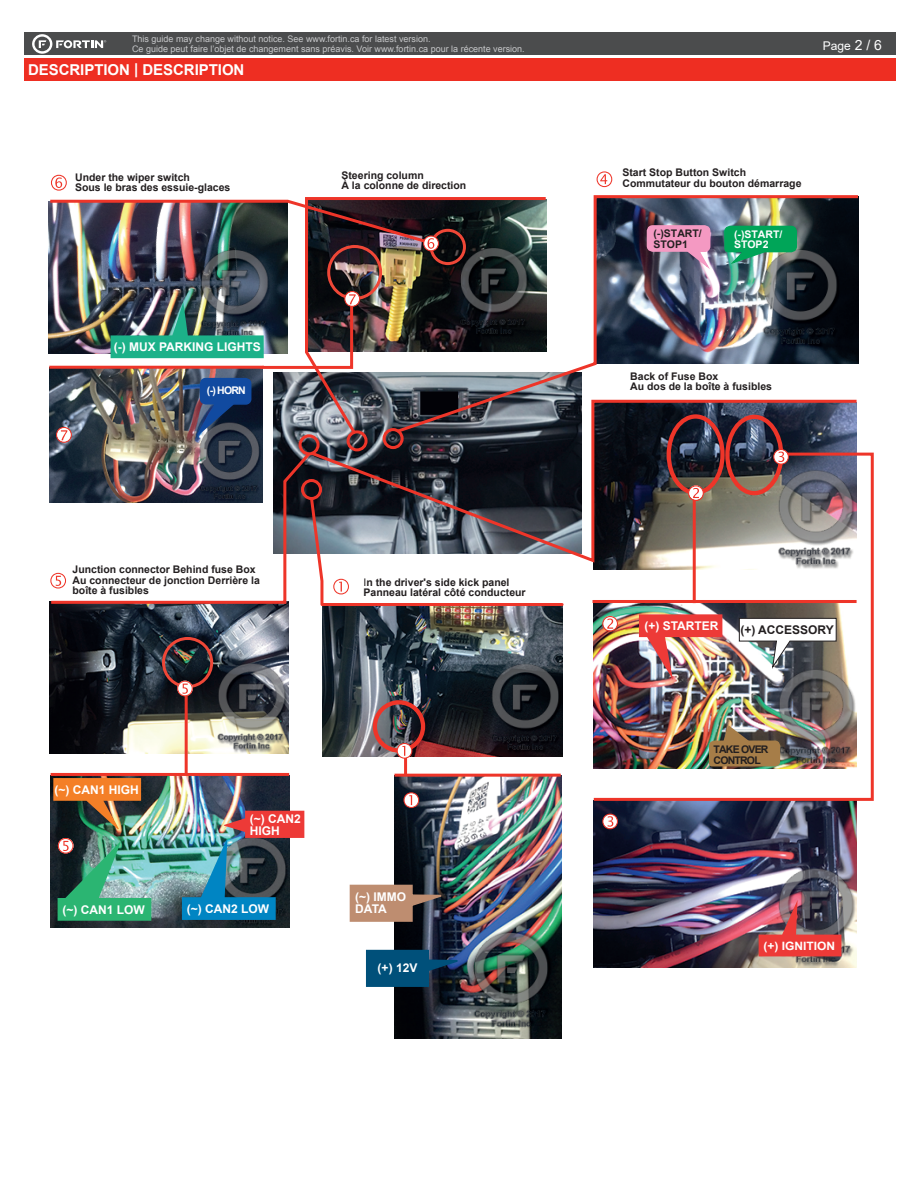
<style>
.page{position:relative;width:918px;height:1188px;background:#fff}
.page>*{position:absolute;margin:0;border:0;box-sizing:border-box;transform-origin:0 0}
.t1{font:700 15px "Arial";letter-spacing:-.005em;color:#fff}
.t2{font:700 12px/11.6px "Arial";color:#fff}
.t3{font:700 12px "Arial";color:#231f20}
.t4{font:12px "Arial";color:#fff}
.t5{font:700 11.55px "Arial";color:#fff;scale:1.04 1}
.t6{font:700 10.5px/10.5px "Arial";color:#231f20}
.t7{font:700 10.5px/10.5px "Arial";color:#fff}
.t8{font:700 10.5px/10.5px "Arial";letter-spacing:-.075em;color:#231f20}
.t9{font:9px/9.8px "Arial";color:#c7c8ca}
.s1{font-weight:400}
.s2{font-size:13.95px}
</style>
<div class="page">
<div style="left:24px;top:33px;width:872px;height:22px;background:#4b4c4d"></div>
<div style="left:24px;top:58px;width:872px;height:23px;background:#ee2e22"></div>
<svg style="left:32px;top:34px;width:74px;height:20px"></svg>
<img style="left:594px;top:802px;width:263px;height:166px">
<img style="left:274px;top:373px;width:34px;height:77px">
<svg style="left:602px;top:814px;width:16px;height:15px"></svg>
<img style="left:394px;top:777px;width:167px;height:262px">
<img style="left:322px;top:608px;width:240px;height:149px">
<svg style="left:366px;top:949px;width:92px;height:39px;background:#0a4568"></svg>
<svg style="left:349px;top:884px;width:93px;height:39px;background:#977766"></svg>
<hr style="left:394px;top:774px;width:167px;height:3px;background:#ee3529">
<div style="left:373px;top:700px;width:52px;height:53px;border:4px solid #ee3529;border-radius:50%"></div>
<hr style="left:404px;top:753px;width:3px;height:22px;background:#ee3529">
<svg style="left:308px;top:435px;width:549px;height:127px;background:#4c4c56"></svg>
<img style="left:591px;top:451px;width:283px;height:351px">
<div style="left:299px;top:434px;width:21px;height:21px;border:3px solid #ee3529;border-radius:50%"></div>
<img style="left:759px;top:900px;width:82px;height:56px">
<svg style="left:739px;top:618px;width:98px;height:52px"></svg>
<img style="left:639px;top:614px;width:83px;height:66px">
<svg style="left:602px;top:616px;width:16px;height:16px"></svg>
<svg style="left:688px;top:485px;width:16px;height:16px"></svg>
<svg style="left:773px;top:449px;width:16px;height:16px"></svg>
<svg style="left:397px;top:743px;width:15px;height:16px"></svg>
<svg style="left:404px;top:792px;width:15px;height:16px"></svg>
<svg style="left:709px;top:725px;width:71px;height:41px;background:#997f56"></svg>
<svg style="left:51px;top:175px;width:16px;height:16px"></svg>
<img style="left:48px;top:251px;width:240px;height:40px">
<img style="left:304px;top:197px;width:245px;height:240px">
<div style="left:347px;top:430px;width:21px;height:21px;border:3px solid #ee3529;border-radius:50%"></div>
<img style="left:48px;top:198px;width:345px;height:53px">
<img style="left:50px;top:775px;width:240px;height:152px">
<img style="left:50px;top:608px;width:239px;height:145px">
<img style="left:58px;top:838px;width:93px;height:83px">
<img style="left:182px;top:811px;width:122px;height:109px">
<hr style="left:51px;top:773px;width:238px;height:3px;background:#ee3529">
<img style="left:53px;top:778px;width:88px;height:52px">
<hr style="left:185px;top:687px;width:3px;height:87px;background:#ee3529">
<div style="left:162px;top:637px;width:51px;height:51px;border:3px solid #ef4737;border-radius:50%"></div>
<svg style="left:49px;top:450px;width:516px;height:158px"></svg>
<svg style="left:177px;top:681px;width:16px;height:15px"></svg>
<img style="left:49px;top:370px;width:213px;height:132px">
<div style="left:327px;top:245px;width:55px;height:55px;border:3px solid #ef4737;border-radius:50%"></div>
<svg style="left:198px;top:377px;width:54px;height:58px;background:#1f4179"></svg>
<svg style="left:56px;top:427px;width:16px;height:16px"></svg>
<img style="left:48px;top:291px;width:312px;height:79px">
<div style="left:383px;top:428px;width:21px;height:21px;border:3px solid #ee3529;border-radius:50%"></div>
<img style="left:393px;top:195px;width:466px;height:240px">
<svg style="left:597px;top:171px;width:15px;height:16px"></svg>
<p class="t9" style="left:132px;top:34px;width:394px">This guide may change without notice. See www.fortin.ca for latest version.<br>Ce guide peut faire l’objet de changement sans préavis. Voir www.fortin.ca pour la récente version.</p>
<h1 class="t1" style="left:28px;top:59px;width:218px">DESCRIPTION | DESCRIPTION</h1>
<p class="t6" style="left:75px;top:172px;width:157px">Under the wiper switch<br>Sous le bras des essuie-glaces</p>
<p class="t6" style="left:341px;top:170px;width:126px">Steering column<br>À la colonne de direction</p>
<p class="t2" style="left:114px;top:341px;width:149px">(-) MUX PARKING LIGHTS</p>
<p class="t7" style="left:207px;top:386px;width:40px">(-) HORN</p>
<p class="t6" style="left:73px;top:564px;width:189px">Junction connector Behind fuse Box<br>Au connecteur de jonction Derrière la boîte à fusibles</p>
<p class="t6" style="left:364px;top:577px;width:164px"><span class="s1">I</span>n the driver's side kick panel<br>Panneau latéral côté conducteur</p>
<p class="t2" style="left:55px;top:784px;width:86px">(~) CAN1 HIGH</p>
<p class="t2" style="left:62px;top:904px;width:84px">(~) CAN1 LOW</p>
<p class="t2" style="left:250px;top:813px;width:52px">(~) CAN2<br>HIGH</p>
<p class="t2" style="left:187px;top:903px;width:84px">(~) CAN2 LOW</p>
<p class="t2" style="left:355px;top:891px;width:52px">(~) IMMO<br>DATA</p>
<p class="t2" style="left:378px;top:962px;width:41px">(+) 12V</p>
<p class="t4" style="left:823px;top:38px;width:61px">Page <span class="s2">2 / 6</span></p>
<p class="t6" style="left:622px;top:168px;width:181px">Start Stop Button Switch<br>Commutateur du bouton démarrage</p>
<p class="t6" style="left:653px;top:228px;width:50px">(-)START/<br>STOP1</p>
<p class="t7" style="left:734px;top:229px;width:50px">(-)START/<br>STOP2</p>
<p class="t6" style="left:630px;top:371px;width:143px">Back of Fuse Box<br>Au dos de la boîte à fusibles</p>
<p class="t2" style="left:644px;top:620px;width:76px">(+) STARTER</p>
<p class="t3" style="left:740px;top:621px;width:95px">(+) ACCESSORY</p>
<p class="t8" style="left:714px;top:744px;width:57px">TAKE OVER<br>CONTROL</p>
<p class="t5" style="left:763px;top:937px;width:70px">(+) IGNITION</p>
</div>
